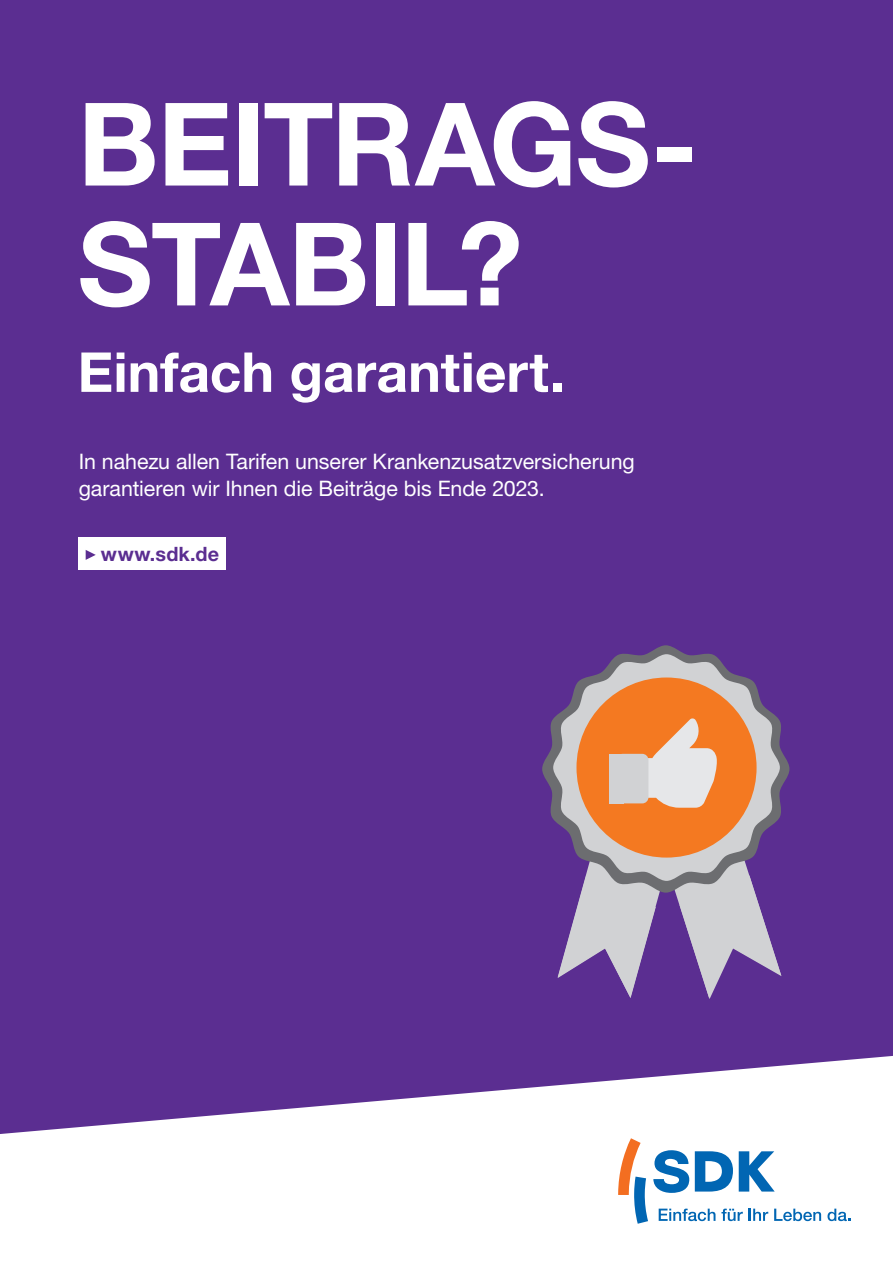
<style>
.page{position:relative;width:893px;height:1263px;background:#5b2e91}
.page>*{position:absolute;margin:0;border:0;box-sizing:border-box;transform-origin:0 0}
.t1{font:700 115.5px/119.9px "Helvetica Neue LT Std";letter-spacing:-.015em;color:#fff}
.t2{font:700 55.05px "Helvetica Neue LT Std";color:#fff}
.t3{font:21.45px/26.7px "Helvetica Neue LT Std";letter-spacing:-.005em;color:#fff}
.t4{font:700 19.8px "Helvetica Neue LT Std";letter-spacing:.01em;color:#5b2e91}
</style>
<div class="page">
<svg style="left:0;top:1056px;width:893px;height:207px;fill:#fff"></svg>
<div style="left:79px;top:538px;width:147px;height:32px;background:#fff"></div>
<svg style="left:86px;top:550px;width:10px;height:10px"></svg>
<svg style="left:618px;top:1138px;width:203px;height:86px;background:#c2d5e5"></svg>
<svg style="left:827px;top:1208px;width:23px;height:13px"></svg>
<svg style="left:542px;top:645px;width:247px;height:174px"></svg>
<svg style="left:553px;top:654px;width:227px;height:170px"></svg>
<div style="left:576px;top:677px;width:181px;height:180px;background:#f47921;border-radius:50%"></div>
<svg style="left:558px;top:718px;width:223px;height:281px"></svg>
<h1 class="t1" style="left:78px;top:82px;width:622px">BEITRAGS-<br>STABIL?</h1>
<h2 class="t2" style="left:78px;top:338px;width:489px">Einfach garantiert.</h2>
<p class="t3" style="left:79px;top:448px;width:557px">In nahezu allen Tarifen unserer Krankenzusatzversicherung garantieren wir Ihnen die Beiträge bis Ende 2023.</p>
<p class="t4" style="left:101px;top:541px;width:120px">www.sdk.de</p>
</div>
